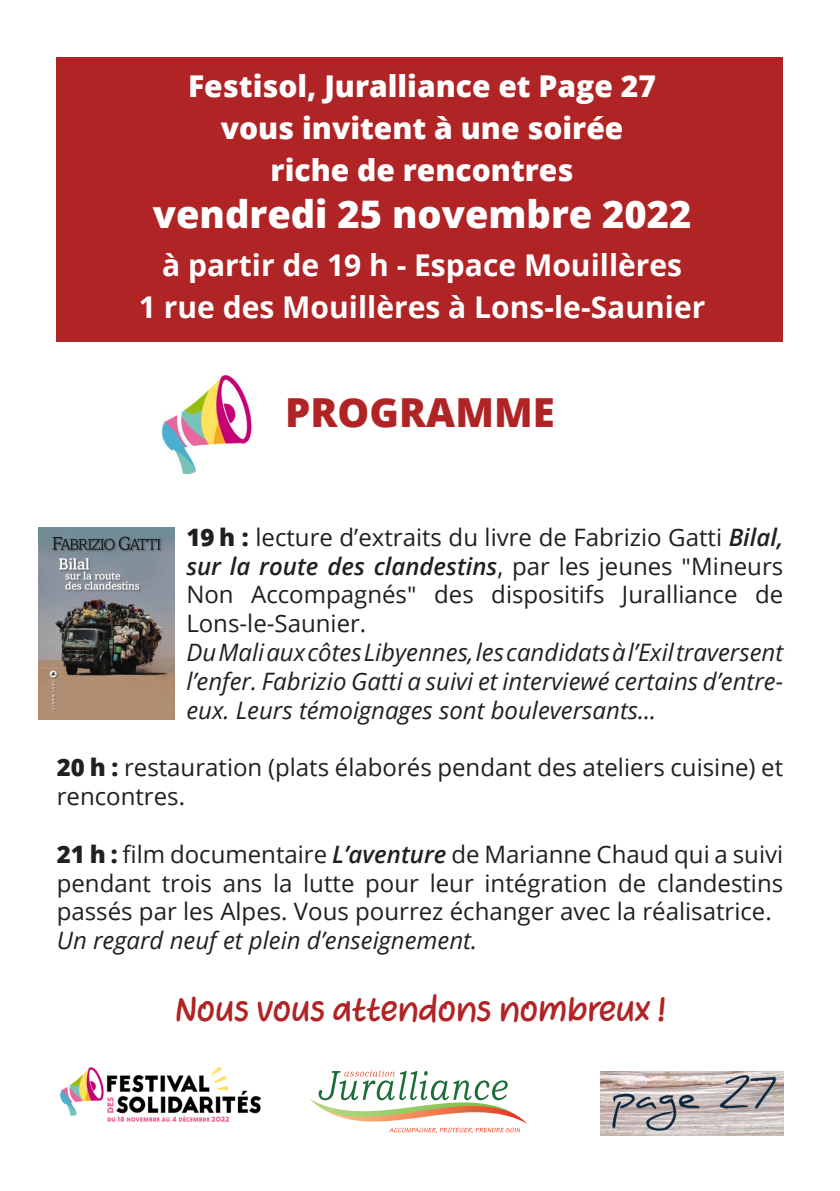
<style>
.page{position:relative;width:840px;height:1191px;background:#fff}
.page>*{position:absolute;margin:0;border:0;box-sizing:border-box;transform-origin:0 0}
.t1{font:800 40px "Open Sans";color:#b02426}
.t2{font:800 38px "Open Sans";color:#fff}
.t3{font:32px "Heart Warming";color:#b02426}
.t4{font:800 30px/42px "Open Sans";color:#fff;text-align:center}
.t5{font:700 30px/42px "Open Sans";color:#fff;text-align:center}
.t6{font:24px/28.8px "Open Sans";color:#231f20;text-align:justify}
.t7{font:italic 24px/28.8px "Open Sans";color:#231f20;text-align:justify}
.s1{font-weight:800}
.s2{font-weight:600;font-style:italic}
.s3{font-family:"Calibri"}
</style>
<div class="page">
<div style="left:57px;top:57px;width:725px;height:285px;background:#b02426"></div>
<svg style="left:310px;top:1070px;width:217px;height:63px"></svg>
<img style="left:60px;top:1066px;width:202px;height:56px">
<img style="left:600px;top:1071px;width:182px;height:64px">
<img style="left:161px;top:374px;width:91px;height:101px">
<img style="left:38px;top:527px;width:137px;height:193px">
<p class="t4" style="left:188px;top:63px;width:469px">Festisol, Juralliance et Page 27 vous invitent à une soirée riche de rencontres</p>
<h2 class="t2" style="left:153px;top:186px;width:540px">vendredi 25 novembre 2022</h2>
<p class="t5" style="left:139px;top:243px;width:567px">à partir de 19 h - Espace Mouillères<br>1 rue des Mouillères à Lons-le-Saunier</p>
<h1 class="t1" style="left:285px;top:381px;width:271px">PROGRAMME</h1>
<p class="t6" style="left:186px;top:522px;width:598px"><span class="s1">19 h :</span> lecture d’extraits du livre de Fabrizio Gatti <span class="s2">Bilal, sur la route des clandestins</span>, par les jeunes <span class="s3">"</span>Mineurs Non Accompagnés<span class="s3">"</span> des dispositifs Juralliance de Lons-le-Saunier.</p>
<p class="t7" style="left:186px;top:637px;width:598px">Du Mali aux côtes Libyennes, les candidats à l’Exil traversent l’enfer. Fabrizio Gatti a suivi et interviewé certains d’entre&shy;eux. Leurs témoignages sont bouleversants...</p>
<p class="t6" style="left:57px;top:752px;width:727px"><span class="s1">20 h :</span> restauration (plats élaborés pendant des ateliers cuisine) et rencontres.</p>
<p class="t6" style="left:57px;top:839px;width:727px"><span class="s1">21 h :</span> film documentaire <span class="s2">L’aventure</span> de Marianne Chaud qui a suivi pendant trois ans la lutte pour leur intégration de clandestins passés par les Alpes. Vous pourrez échanger avec la réalisatrice.</p>
<p class="t7" style="left:57px;top:925px;width:421px">Un regard neuf et plein d’enseignement.</p>
<h3 class="t3" style="left:175px;top:987px;width:491px">Nous vous attendons nombreux !</h3>
</div>
